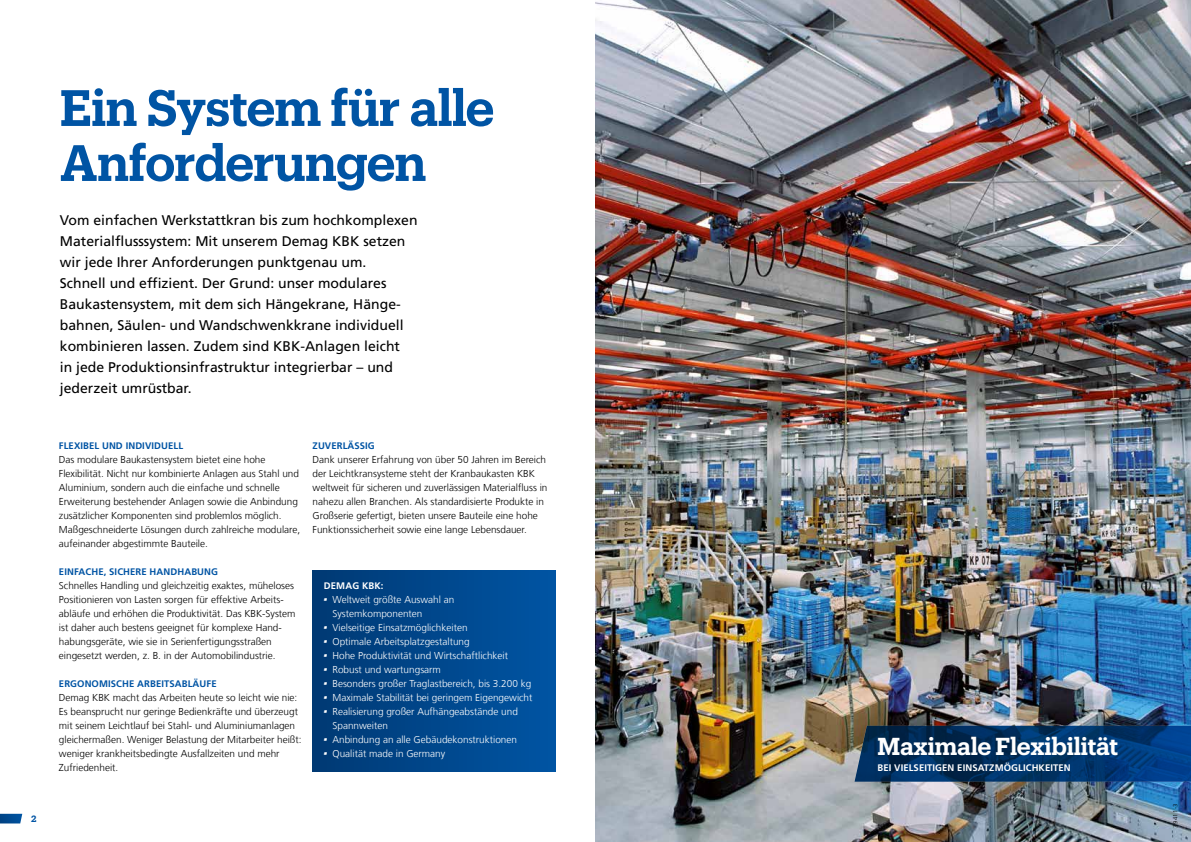
<style>
.page{position:relative;width:1191px;height:842px;background:#fff}
.page>*{position:absolute;margin:0;border:0;box-sizing:border-box;transform-origin:0 0}
.t1{font:600 50px/55px "Produkt";letter-spacing:-.02em;color:#0054a4}
.t2{font:600 24px "Produkt";letter-spacing:-.01em;color:#fff}
.t3{font:14px/21px "Frutiger LT Com";color:#000}
.t4{font:300 10px/14px "Frutiger LT Com";color:#000}
.t5{font:300 10px/14px "Frutiger LT Com";color:#fff}
.t6{font:700 9.5px "Frutiger LT Com";letter-spacing:.01em;color:#0054a4}
.t7{font:700 9.5px "Frutiger LT Com";letter-spacing:.01em;color:#fff}
.t8{font:600 9px "Produkt";color:#0054a4}
.t9{font:300 6px "Frutiger LT Com";letter-spacing:.05em;color:#000}
</style>
<div class="page">
<img style="left:595px;top:0;width:596px;height:842px">
<div style="left:313px;top:570px;width:243px;height:201px;background:linear-gradient(to right,#003973,#0055a4)"></div>
<svg style="left:0;top:814px;width:22px;height:9px"></svg>
<svg style="left:854px;top:726px;width:337px;height:56px;background:#033366"></svg>
<p class="t8" style="left:31px;top:812px;width:7px">2</p>
<h1 class="t1" style="left:60px;top:78px;width:436px">Ein System für alle<br>Anforderungen</h1>
<p class="t3" style="left:60px;top:210px;width:359px">Vom einfachen Werkstattkran bis zum hochkomplexen Materialflusssystem: Mit unserem Demag KBK setzen wir jede Ihrer Anforderungen punktgenau um.<br>Schnell und effizient. Der Grund: unser modulares Baukastensystem, mit dem sich Hängekrane, Hänge&shy;bahnen, Säulen- und Wandschwenkkrane individuell kombinieren lassen. Zudem sind KBK-Anlagen leicht<br>in jede Produktionsinfrastruktur integrierbar – und jederzeit umrüstbar.</p>
<p class="t6" style="left:59px;top:440px;width:126px">FLEXIBEL UND INDIVIDUELL</p>
<p class="t4" style="left:59px;top:453px;width:243px">Das modulare Baukastensystem bietet eine hohe Flexibilität. Nicht nur kombinierte Anlagen aus Stahl und Aluminium, sondern auch die einfache und schnelle Erweiterung bestehender Anlagen sowie die Anbindung zusätzlicher Komponenten sind problemlos möglich.<br>Maßgeschneiderte Lösungen durch zahlreiche modulare, aufeinander abgestimmte Bauteile.</p>
<p class="t6" style="left:59px;top:566px;width:161px">EINFACHE, SICHERE HANDHABUNG</p>
<p class="t4" style="left:59px;top:579px;width:238px">Schnelles Handling und gleichzeitig exaktes, müheloses Positionieren von Lasten sorgen für effektive Arbeits&shy;abläufe und erhöhen die Produktivität. Das KBK-System ist daher auch bestens geeignet für komplexe Hand&shy;habungsgeräte, wie sie in Serienfertigungsstraßen eingesetzt werden, z. B. in der Automobilindustrie.</p>
<p class="t6" style="left:59px;top:678px;width:159px">ERGONOMISCHE ARBEITSABLÄUFE</p>
<p class="t4" style="left:59px;top:691px;width:244px">Demag KBK macht das Arbeiten heute so leicht wie nie:<br>Es beansprucht nur geringe Bedienkräfte und überzeugt mit seinem Leichtlauf bei Stahl- und Aluminiumanlagen gleichermaßen. Weniger Belastung der Mitarbeiter heißt: weniger krankheitsbedingte Ausfallzeiten und mehr Zufriedenheit.</p>
<p class="t6" style="left:313px;top:440px;width:64px">ZUVERLÄSSIG</p>
<p class="t4" style="left:313px;top:453px;width:236px">Dank unserer Erfahrung von über 50 Jahren im Bereich der Leichtkransysteme steht der Kranbaukasten KBK weltweit für sicheren und zuverlässigen Materialfluss in nahezu allen Branchen. Als standardisierte Produkte in Großserie gefertigt, bieten unsere Bauteile eine hohe Funktionssicherheit sowie eine lange Lebensdauer.</p>
<p class="t7" style="left:324px;top:580px;width:61px">DEMAG KBK:</p>
<p class="t5" style="left:332px;top:593px;width:123px;text-indent:-8px">• Weltweit größte Auswahl an<br>Systemkomponenten</p>
<p class="t5" style="left:324px;top:621px;width:145px">• Vielseitige Einsatzmöglichkeiten</p>
<p class="t5" style="left:324px;top:635px;width:147px">• Optimale Arbeitsplatzgestaltung</p>
<p class="t5" style="left:324px;top:649px;width:186px">• Hohe Produktivität und Wirtschaftlichkeit</p>
<p class="t5" style="left:324px;top:663px;width:118px">• Robust und wartungsarm</p>
<p class="t5" style="left:324px;top:677px;width:209px">• Besonders großer Traglastbereich, bis 3.200 kg</p>
<p class="t5" style="left:324px;top:691px;width:210px">• Maximale Stabilität bei geringem Eigengewicht</p>
<p class="t5" style="left:332px;top:705px;width:187px;text-indent:-8px">• Realisierung großer Aufhängeabstände und<br>Spannweiten</p>
<p class="t5" style="left:324px;top:733px;width:195px">• Anbindung an alle Gebäudekonstruktionen</p>
<p class="t5" style="left:324px;top:747px;width:123px">• Qualität made in Germany</p>
<h2 class="t2" style="left:877px;top:729px;width:242px">Maximale Flexibilität</h2>
<p class="t7" style="left:877px;top:762px;width:195px">BEI VIELSEITIGEN EINSATZMÖGLICHKEITEN</p>
<p class="t9" style="left:1171px;top:827px;width:25px;rotate:-90deg">39411-3</p>
</div>
